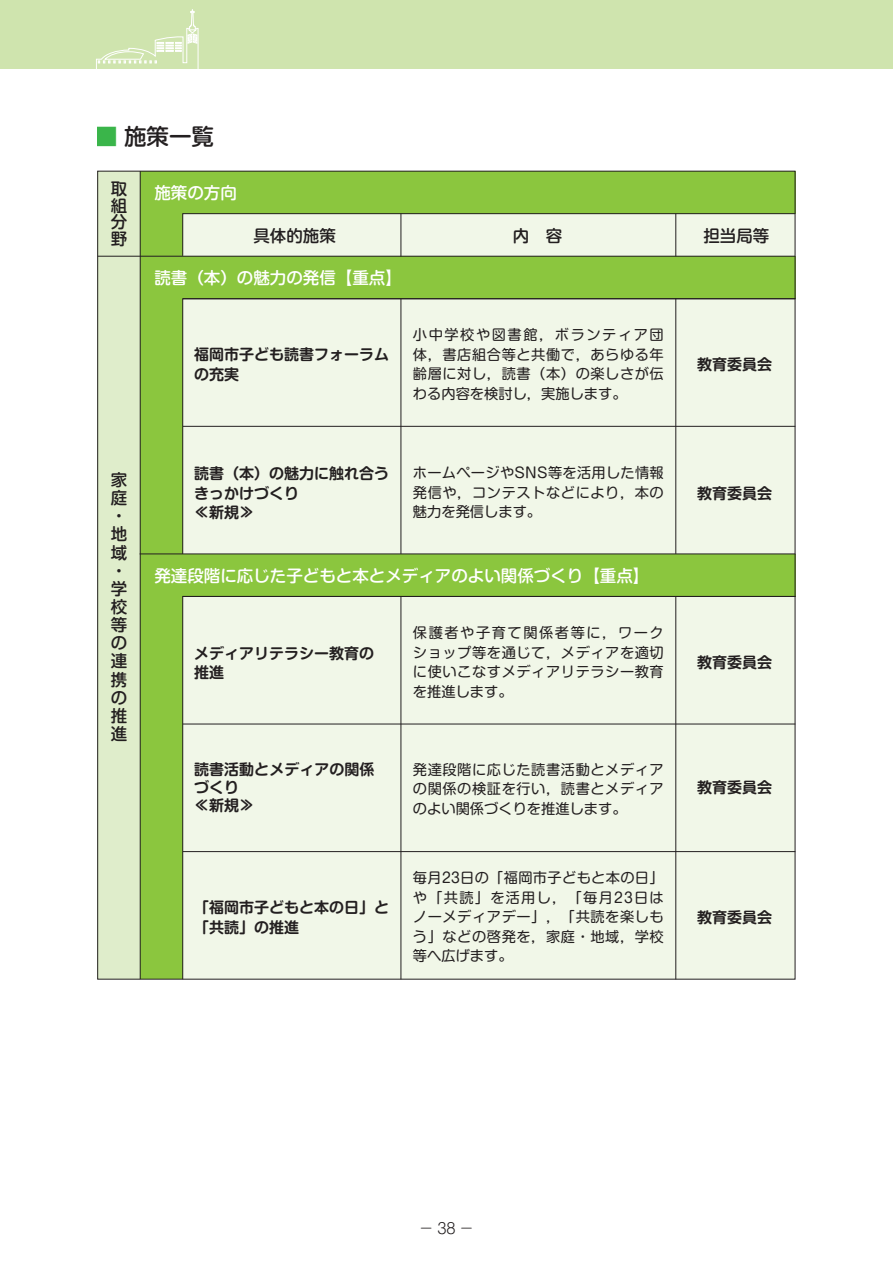
<style>
.page{position:relative;width:893px;height:1263px;background:#fff}
.page>*{position:absolute;margin:0;border:0;box-sizing:border-box;transform-origin:0 0}
.t1{font:500 22.5px "Shin M Go Pro";color:#231f20}
.t2{font:500 16.5px "Shin M Go Pro";color:#fff}
.t3{font:500 16.5px/18.1px "Shin M Go Pro";color:#231f20;text-align:justify}
.t4{font:700 15px/19.5px "Shin M Go Pro De";color:#231f20}
.t5{font:300 14.85px "Shin M Go Pro";color:#231f20}
.t6{font:14.25px/19.5px "Shin M Go Pro";letter-spacing:.04em;color:#231f20;text-align:justify}
.s1{color:#3ab54a}
</style>
<div class="page">
<div style="left:178px;top:171px;width:617px;height:43px;background:#8bc63e"></div>
<div style="left:178px;top:256px;width:617px;height:43px;background:#8bc63e"></div>
<div style="left:178px;top:554px;width:617px;height:42px;background:#8bc63e"></div>
<div style="left:98px;top:171px;width:42px;height:808px;background:#dfedcb"></div>
<div style="left:140px;top:171px;width:43px;height:808px;background:#8bc63e"></div>
<hr style="left:98px;top:256px;width:697px;height:1px;background:#231f20">
<hr style="left:140px;top:171px;width:1px;height:808px;background:#231f20">
<div style="left:182px;top:298px;width:614px;height:256px;background:#f1f7e8"></div>
<div style="left:182px;top:596px;width:614px;height:384px;background:#f1f7e8"></div>
<hr style="left:140px;top:554px;width:655px;height:1px;background:#231f20">
<hr style="left:183px;top:298px;width:612px;height:1px;background:#231f20">
<hr style="left:183px;top:426px;width:612px;height:1px;background:#231f20">
<hr style="left:183px;top:596px;width:612px;height:1px;background:#231f20">
<hr style="left:183px;top:724px;width:612px;height:1px;background:#231f20">
<hr style="left:183px;top:851px;width:612px;height:1px;background:#231f20">
<hr style="left:675px;top:596px;width:1px;height:383px;background:#231f20">
<hr style="left:401px;top:596px;width:1px;height:383px;background:#231f20">
<hr style="left:401px;top:299px;width:1px;height:255px;background:#231f20">
<svg style="left:182px;top:213px;width:613px;height:43px;background:#e9efe0"></svg>
<div style="left:0;top:0;width:893px;height:68px;background:#cfe4ae"></div>
<svg style="left:96px;top:9px;width:103px;height:60px"></svg>
<h1 class="t1" style="left:96px;top:118px;width:120px"><span class="s1">■</span> 施策一覧</h1>
<p class="t3" style="left:111px;top:179px;width:18px;line-height:16.5px">取組分野</p>
<p class="t2" style="left:154px;top:179px;width:84px">施策の方向</p>
<p class="t3" style="left:253px;top:224px;width:84px">具体的施策</p>
<p class="t3" style="left:513px;top:224px;width:51px">内　容</p>
<p class="t3" style="left:703px;top:224px;width:67px">担当局等</p>
<p class="t2" style="left:154px;top:264px;width:249px">読書（本）の魅力の発信【重点】</p>
<p class="t6" style="left:413px;top:324px;width:252px">小中学校や図書館，ボランティア団体，書店組合等と共働で，あらゆる年齢層に対し，読書（本）の楽しさが伝わる内容を検討し，実施します。</p>
<p class="t4" style="left:194px;top:343px;width:197px">福岡市子ども読書フォーラムの充実</p>
<p class="t4" style="left:697px;top:353px;width:76px">教育委員会</p>
<p class="t6" style="left:413px;top:461px;width:252px">ホームページやSNS等を活用した情報発信や，コンテストなどにより，本の魅力を発信します。</p>
<p class="t3" style="left:111px;top:469px;width:18px;text-align:left">家庭・地域・学校等の連携の推進</p>
<p class="t4" style="left:194px;top:462px;width:197px">読書（本）の魅力に触れ合うきっかけづくり<br>≪新規≫</p>
<p class="t2" style="left:154px;top:562px;width:496px">発達段階に応じた子どもと本とメディアのよい関係づくり【重点】</p>
<p class="t6" style="left:413px;top:621px;width:252px">保護者や子育て関係者等に，ワークショップ等を通じて，メディアを適切に使いこなすメディアリテラシー教育を推進します。</p>
<p class="t4" style="left:194px;top:641px;width:181px">メディアリテラシー教育の推進</p>
<p class="t4" style="left:194px;top:759px;width:182px;line-height:18px">読書活動とメディアの関係づくり<br>≪新規≫</p>
<p class="t6" style="left:413px;top:758px;width:252px">発達段階に応じた読書活動とメディアの関係の検証を行い，読書とメディアのよい関係づくりを推進します。</p>
<p class="t4" style="left:697px;top:481px;width:76px">教育委員会</p>
<p class="t4" style="left:697px;top:651px;width:76px">教育委員会</p>
<p class="t4" style="left:697px;top:776px;width:76px">教育委員会</p>
<p class="t6" style="left:413px;top:867px;width:252px">毎月23日の「福岡市子どもと本の日」や「共読」を活用し，「毎月23日はノーメディアデー」，「共読を楽しもう」などの啓発を，家庭・地域，学校等へ広げます。</p>
<p class="t4" style="left:194px;top:896px;width:197px">「福岡市子どもと本の日」と「共読」の推進</p>
<p class="t4" style="left:697px;top:906px;width:76px">教育委員会</p>
<p class="t5" style="left:419px;top:1216px;width:57px">−38−</p>
</div>
